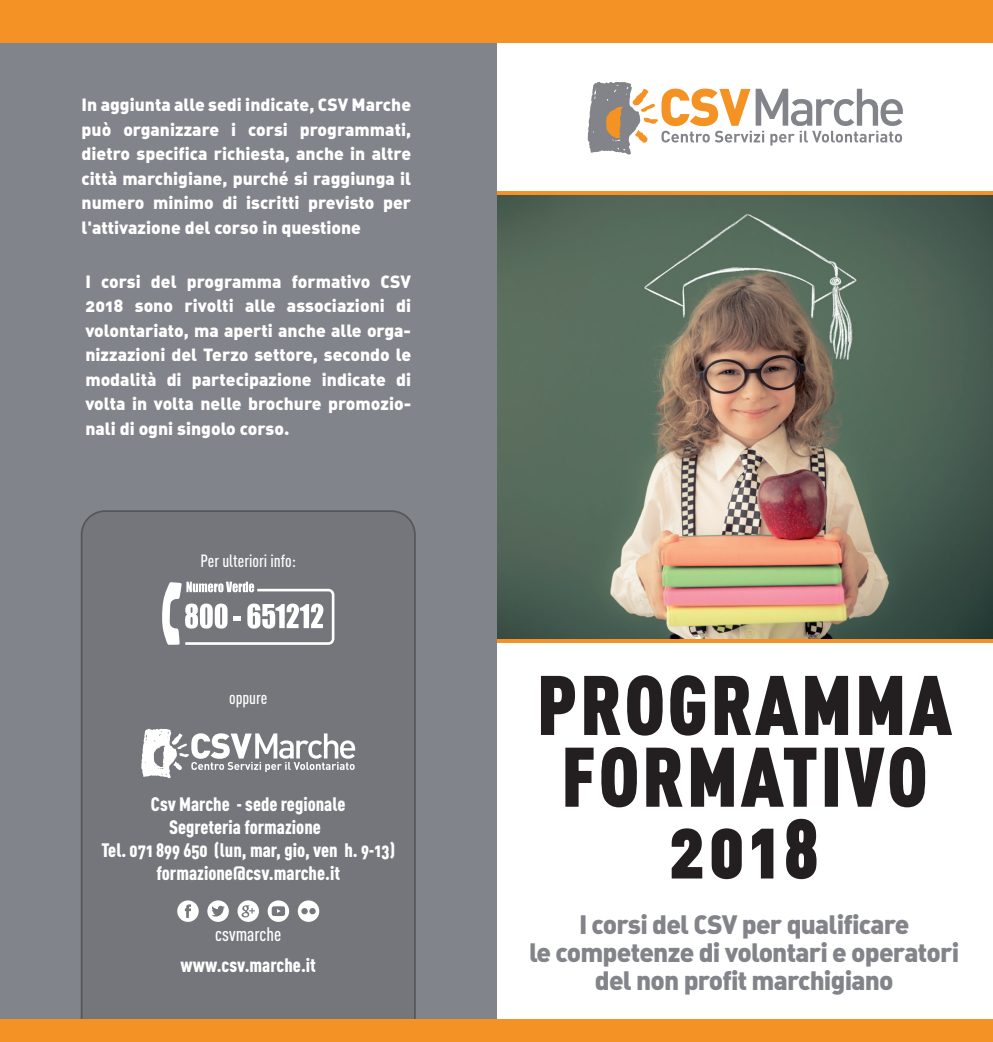
<style>
.page{position:relative;width:993px;height:1042px;background:#fff}
.page>*{position:absolute;margin:0;border:0;box-sizing:border-box;transform-origin:0 0}
.t1{font:80.5px/71.8px "DIN Cond Black Alternate";letter-spacing:.05em;color:#231f20;text-align:center}
.t2{font:26.25px/28px "DIN Black Alternate";letter-spacing:-.03em;color:#82848a;text-align:center}
.t3{font:19.25px/23.1px "DIN Cond Black Alternate";color:#fff;text-align:center}
.t4{font:19.25px "DIN Cond Medium Alternate";color:#fff}
.t5{font:17.5px/24.5px "DIN Black Alternate";color:#fff;text-align:justify}
.t6{font:17.5px "DIN Cond Medium Alternate";color:#fff}
</style>
<div class="page">
<img style="left:496px;top:191px;width:496px;height:449px">
<svg style="left:541px;top:675px;width:34px;height:60px"></svg>
<svg style="left:584px;top:675px;width:121px;height:61px"></svg>
<svg style="left:714px;top:675px;width:134px;height:60px"></svg>
<svg style="left:859px;top:675px;width:93px;height:60px"></svg>
<svg style="left:565px;top:747px;width:72px;height:61px"></svg>
<svg style="left:646px;top:747px;width:37px;height:60px"></svg>
<svg style="left:690px;top:747px;width:127px;height:60px"></svg>
<div style="left:824px;top:747px;width:13px;height:60px;border:2px solid #231f20"></div>
<svg style="left:844px;top:747px;width:82px;height:61px"></svg>
<svg style="left:671px;top:828px;width:32px;height:51px"></svg>
<svg style="left:711px;top:828px;width:31px;height:52px"></svg>
<svg style="left:752px;top:828px;width:22px;height:51px"></svg>
<svg style="left:786px;top:818px;width:31px;height:62px"></svg>
<hr style="left:497px;top:191px;width:495px;height:3px;background:#f49225">
<hr style="left:497px;top:639px;width:495px;height:4px;background:#f49225">
<div style="left:1px;top:2px;width:495px;height:1029px;background:#81848a"></div>
<div style="left:0;top:0;width:992px;height:42px;background:#f49225"></div>
<svg style="left:587px;top:82px;width:315px;height:73px"></svg>
<div style="left:81px;top:510px;width:334px;height:509px;background:#74767c"></div>
<svg style="left:162px;top:582px;width:172px;height:63px"></svg>
<svg style="left:141px;top:729px;width:214px;height:49px"></svg>
<svg style="left:207px;top:900px;width:22px;height:22px"></svg>
<svg style="left:298px;top:900px;width:21px;height:22px"></svg>
<svg style="left:177px;top:900px;width:22px;height:22px"></svg>
<svg style="left:237px;top:900px;width:22px;height:22px"></svg>
<svg style="left:267px;top:900px;width:22px;height:22px"></svg>
<div style="left:0;top:1019px;width:992px;height:23px;background:#f49225"></div>
<p class="t5" style="left:82px;top:92px;width:331px">In aggiunta alle sedi indicate, CSV Marche può organizzare i corsi programmati, dietro specifica richiesta, anche in altre città marchigiane, purché si raggiunga il numero minimo di iscritti previsto per l'attivazione del corso in questione</p>
<p class="t5" style="left:85px;top:268px;width:327px">I corsi del programma formativo CSV 2018 sono rivolti alle associazioni di volontariato, ma aperti anche alle orga&shy;nizzazioni del Terzo settore, secondo le modalità di partecipazione indicate di volta in volta nelle brochure promozio&shy;nali di ogni singolo corso.</p>
<p class="t6" style="left:200px;top:550px;width:97px">Per ulteriori info:</p>
<p class="t6" style="left:229px;top:687px;width:40px">oppure</p>
<p class="t3" style="left:101px;top:791px;width:295px">Csv Marche - sede regionale<br>Segreteria formazione<br>Tel. 071 899 650 (lun, mar, gio, ven h. 9-13) formazione@csv.marche.it</p>
<p class="t4" style="left:215px;top:923px;width:68px">csvmarche</p>
<p class="t3" style="left:180px;top:953px;width:137px">www.csv.marche.it</p>
<p class="t1" style="left:537px;top:667px;width:415px">PROGRAMMA<br>FORMATIVO<br>2018</p>
<p class="t2" style="left:529px;top:909px;width:431px">I corsi del CSV per qualificare<br>le competenze di volontari e operatori del non profit marchigiano</p>
</div>
